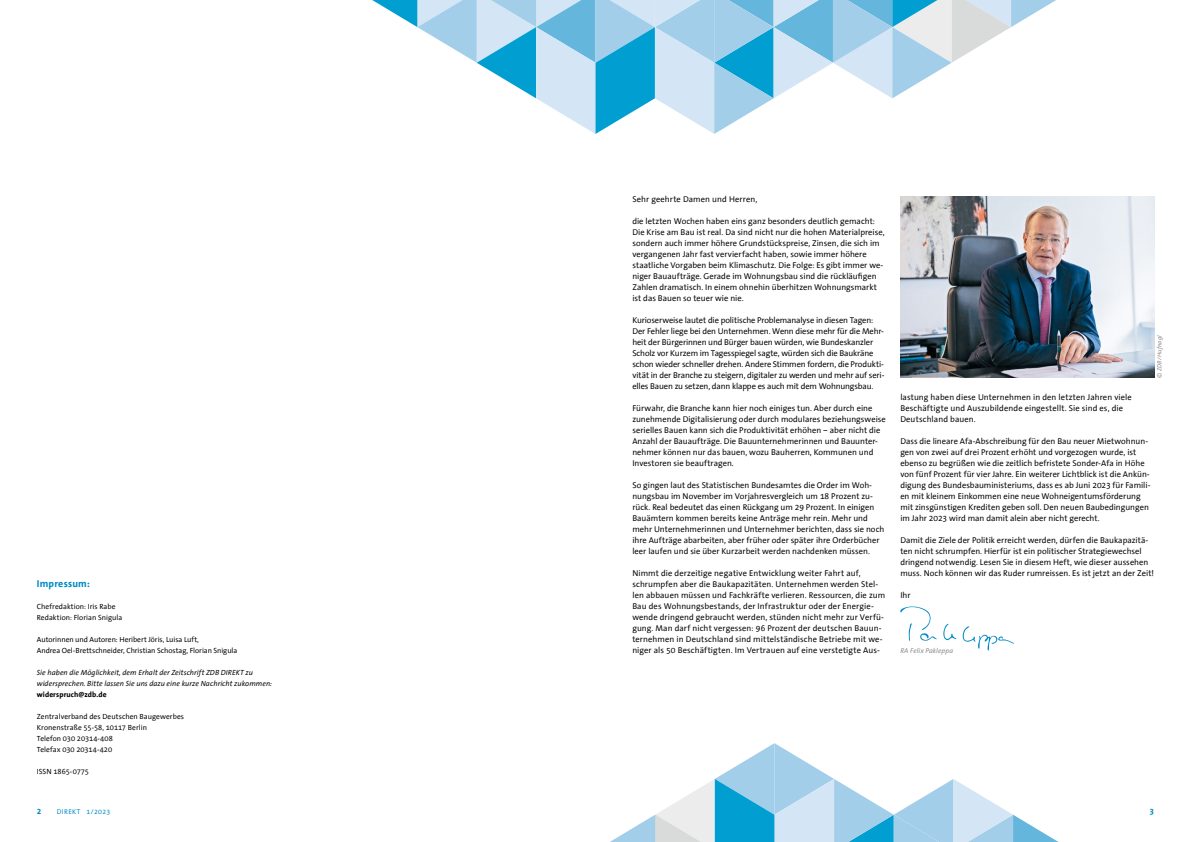
<style>
.page{position:relative;width:1191px;height:842px;background:#fff}
.page>*{position:absolute;margin:0;border:0;box-sizing:border-box;transform-origin:0 0}
.t1{font:700 10px "The Sans Office";letter-spacing:.02em;color:#008ac4}
.t2{font:8.5px/11px "The Sans Office";color:#000}
.t3{font:700 8.5px "The Sans Office";color:#008ac4}
.t4{font:7.5px/11px "The Sans Office";color:#000}
.t5{font:italic 7.5px/11px "The Sans Office";letter-spacing:.005em;color:#000}
.t6{font:700 7.5px "The Sans Office";letter-spacing:.015em;color:#000}
.t7{font:italic 7px "The Sans Office";letter-spacing:.01em;color:#868786}
.t8{font:7px "The Sans Office";letter-spacing:.055em;color:#008ac4}
.t9{font:italic 6px "The Sans Office";letter-spacing:.015em;color:#868786}
.s1{font-size:6.9px}
</style>
<div class="page">
<svg style="left:610px;top:743px;width:448px;height:99px"></svg>
<svg style="left:372px;top:0;width:684px;height:134px"></svg>
<img style="left:900px;top:196px;width:254px;height:182px">
<svg style="left:943px;top:624px;width:13px;height:16px"></svg>
<svg style="left:900px;top:606px;width:36px;height:35px"></svg>
<svg style="left:962px;top:626px;width:52px;height:24px"></svg>
<p class="t1" style="left:37px;top:578px;width:54px">Impressum:</p>
<p class="t4" style="left:37px;top:601px;width:87px">Chefredaktion: Iris Rabe<br>Redaktion: Florian Snigula</p>
<p class="t4" style="left:37px;top:634px;width:202px">Autorinnen und Autoren: Heribert Jöris, Luisa Luft,<br>Andrea Oel-Brettschneider, Christian Schostag, Florian Snigula</p>
<p class="t5" style="left:37px;top:667px;width:237px">Sie haben die Möglichkeit, dem Erhalt der Zeitschrift ZDB DIREKT zu widersprechen. Bitte lassen Sie uns dazu eine kurze Nachricht zukommen:</p>
<p class="t6" style="left:37px;top:690px;width:71px">widerspruch@zdb.de</p>
<p class="t4" style="left:37px;top:711px;width:149px">Zentralverband des Deutschen Baugewerbes<br>Kronenstraße 55-58, 10117 Berlin<br>Telefon 030 20314-408<br>Telefax 030 20314-420</p>
<p class="t4" style="left:37px;top:766px;width:54px">ISSN 1865-0775</p>
<p class="t2" style="left:632px;top:194px;width:126px">Sehr geehrte Damen und Herren,</p>
<p class="t2" style="left:632px;top:216px;width:254px">die letzten Wochen haben eins ganz besonders deutlich gemacht:<br>Die Krise am Bau ist real. Da sind nicht nur die hohen Materialpreise, sondern auch immer höhere Grundstückspreise, Zinsen, die sich im vergangenen Jahr fast vervierfacht haben, sowie immer höhere staatliche Vorgaben beim Klimaschutz. Die Folge: Es gibt immer we&shy;niger Bauaufträge. Gerade im Wohnungsbau sind die rückläufigen Zahlen dramatisch. In einem ohnehin überhitzen Wohnungsmarkt ist das Bauen so teuer wie nie.</p>
<p class="t2" style="left:632px;top:315px;width:254px">Kurioserweise lautet die politische Problemanalyse in diesen Tagen:<br>Der Fehler liege bei den Unternehmen. Wenn diese mehr für die Mehr&shy;heit der Bürgerinnen und Bürger bauen würden, wie Bundeskanzler Scholz vor Kurzem im Tagesspiegel sagte, würden sich die Baukräne schon wieder schneller drehen. Andere Stimmen fordern, die Produkti&shy;vität in der Branche zu steigern, digitaler zu werden und mehr auf seri&shy;elles Bauen zu setzen, dann klappe es auch mit dem Wohnungsbau.</p>
<p class="t2" style="left:632px;top:403px;width:255px">Fürwahr, die Branche kann hier noch einiges tun. Aber durch eine zunehmende Digitalisierung oder durch modulares beziehungsweise serielles Bauen kann sich die Produktivität erhöhen – aber nicht die Anzahl der Bauaufträge. Die Bauunternehmerinnen und Bauunter&shy;nehmer können nur das bauen, wozu Bauherren, Kommunen und Investoren sie beauftragen.</p>
<p class="t2" style="left:632px;top:480px;width:253px">So gingen laut des Statistischen Bundesamtes die Order im Woh&shy;nungsbau im November im Vorjahresvergleich um 18 Prozent zu&shy;rück. Real bedeutet das einen Rückgang um 29 Prozent. In einigen Bauämtern kommen bereits keine Anträge mehr rein. Mehr und mehr Unternehmerinnen und Unternehmer berichten, dass sie noch ihre Aufträge abarbeiten, aber früher oder später ihre Orderbücher leer laufen und sie über Kurzarbeit werden nachdenken müssen.</p>
<p class="t2" style="left:632px;top:568px;width:254px">Nimmt die derzeitige negative Entwicklung weiter Fahrt auf, schrumpfen aber die Baukapazitäten. Unternehmen werden Stel&shy;len abbauen müssen und Fachkräfte verlieren. Ressourcen, die zum Bau des Wohnungsbestands, der Infrastruktur oder der Energie&shy;wende dringend gebraucht werden, stünden nicht mehr zur Verfü&shy;gung. Man darf nicht vergessen: 96 Prozent der deutschen Bauun&shy;ternehmen in Deutschland sind mittelständische Betriebe mit we&shy;niger als 50 Beschäftigten. Im Vertrauen auf eine verstetigte Aus-</p>
<p class="t9" style="left:1156px;top:378px;width:44px;rotate:-90deg"><span class="s1">©</span> ZDB/Hufnagl</p>
<p class="t2" style="left:900px;top:392px;width:233px">lastung haben diese Unternehmen in den letzten Jahren viele<br>Beschäftigte und Auszubildende eingestellt. Sie sind es, die<br>Deutschland bauen.</p>
<p class="t2" style="left:900px;top:436px;width:252px">Dass die lineare Afa-Abschreibung für den Bau neuer Mietwohnun&shy;gen von zwei auf drei Prozent erhöht und vorgezogen wurde, ist ebenso zu begrüßen wie die zeitlich befristete Sonder-Afa in Höhe von fünf Prozent für vier Jahre. Ein weiterer Lichtblick ist die Ankün&shy;digung des Bundesbauministeriums, dass es ab Juni 2023 für Famili&shy;en mit kleinem Einkommen eine neue Wohneigentumsförderung mit zinsgünstigen Krediten geben soll. Den neuen Baubedingungen im Jahr 2023 wird man damit alein aber nicht gerecht.</p>
<p class="t2" style="left:900px;top:535px;width:255px">Damit die Ziele der Politik erreicht werden, dürfen die Baukapazitä&shy;ten nicht schrumpfen. Hierfür ist ein politischer Strategiewechsel dringend notwendig. Lesen Sie in diesem Heft, wie dieser aussehen muss. Noch können wir das Ruder rumreissen. Es ist jetzt an der Zeit!</p>
<p class="t2" style="left:900px;top:590px;width:12px">Ihr</p>
<p class="t7" style="left:900px;top:647px;width:54px">RA Felix Pakleppa</p>
<p class="t3" style="left:37px;top:806px;width:6px">2</p>
<p class="t8" style="left:57px;top:808px;width:55px">DIREKT 1/2023</p>
<p class="t3" style="left:1149px;top:806px;width:6px">3</p>
</div>
